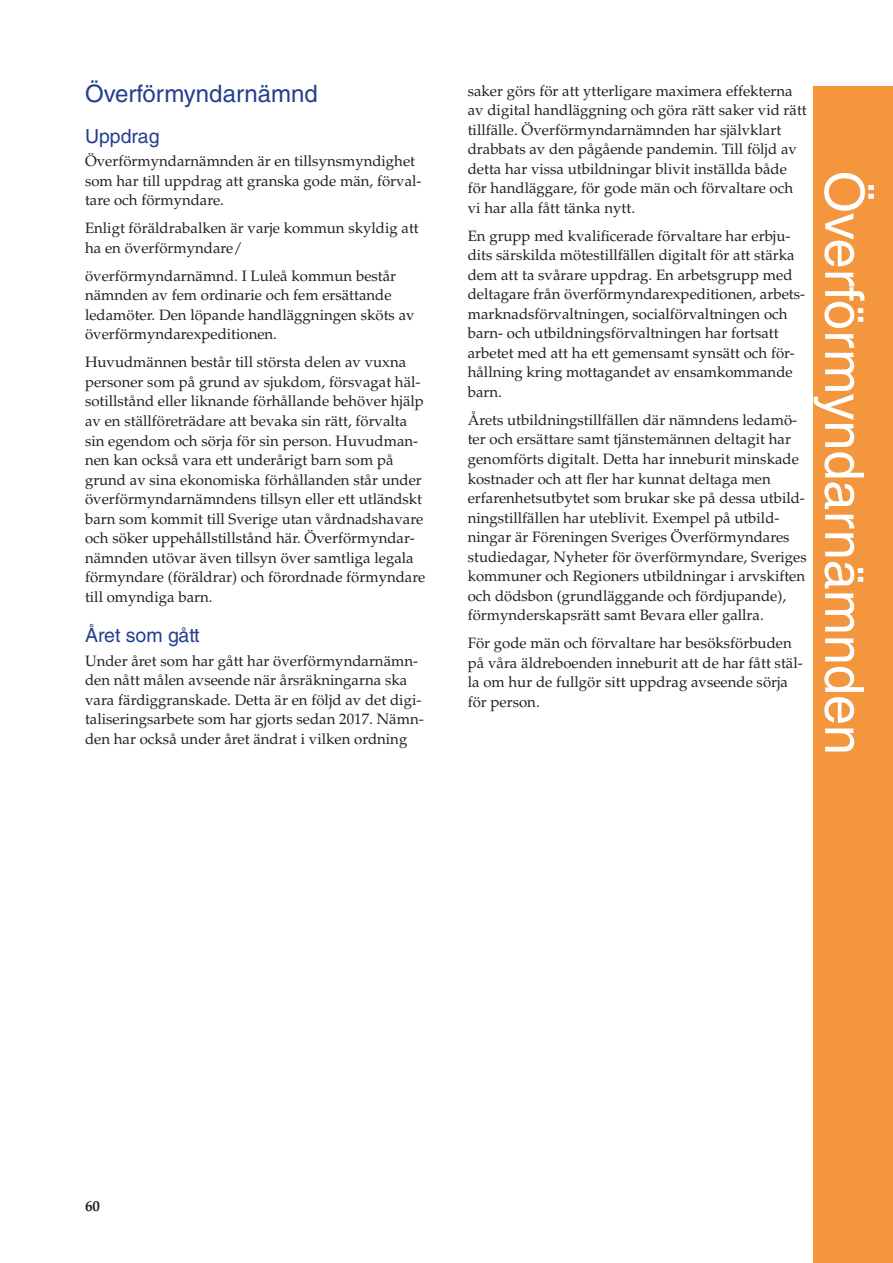
<style>
.page{position:relative;width:893px;height:1263px;background:#fff}
.page>*{position:absolute;margin:0;border:0;box-sizing:border-box;transform-origin:0 0}
.subtitulo{font:54px "Helvetica LT Std";color:#fff}
.subtitulo-2{font:24px "Helvetica LT Std";color:#253f8e}
.subtitulo_2{font:19.5px "Helvetica LT Std";color:#253f8e}
.bröd{font:15px/19.5px "Palatino LT Std";color:#231f20}
.t1{font:700 15px "Palatino LT Std";color:#231f20}
</style>
<div class="page">
<div style="left:813px;top:87px;width:80px;height:1176px;background:#f4963d"></div>
<p class="subtitulo-2" style="left:85px;top:80px;width:234px">Överförmyndarnämnd</p>
<p class="subtitulo_2" style="left:85px;top:125px;width:76px">Uppdrag</p>
<p class="bröd" style="left:85px;top:152px;width:338px">Överförmyndarnämnden är en tillsynsmyndighet som har till uppdrag att granska gode män, förval&shy;tare och förmyndare.</p>
<p class="bröd" style="left:85px;top:219px;width:335px">Enligt föräldrabalken är varje kommun skyldig att ha en överförmyndare/</p>
<p class="bröd" style="left:85px;top:266px;width:331px">överförmyndarnämnd. I Luleå kommun består nämnden av fem ordinarie och fem ersättande ledamöter. Den löpande handläggningen sköts av överförmyndarexpeditionen.</p>
<p class="bröd" style="left:85px;top:353px;width:342px">Huvudmännen består till största delen av vuxna personer som på grund av sjukdom, försvagat häl&shy;sotillstånd eller liknande förhållande behöver hjälp av en ställföreträdare att bevaka sin rätt, förvalta sin egendom och sörja för sin person. Huvudman&shy;nen kan också vara ett underårigt barn som på grund av sina ekonomiska förhållanden står under överförmyndarnämndens tillsyn eller ett utländskt barn som kommit till Sverige utan vårdnadshavare och söker uppehållstillstånd här. Överförmyndar&shy;nämnden utövar även tillsyn över samtliga legala förmyndare (föräldrar) och förordnade förmyndare till omyndiga barn.</p>
<p class="subtitulo_2" style="left:85px;top:624px;width:116px">Året som gått</p>
<p class="bröd" style="left:85px;top:651px;width:340px">Under året som har gått har överförmyndarnämn&shy;den nått målen avseende när årsräkningarna ska vara färdiggranskade. Detta är en följd av det digi&shy;taliseringsarbete som har gjorts sedan 2017. Nämn&shy;den har också under året ändrat i vilken ordning</p>
<p class="bröd" style="left:468px;top:81px;width:341px">saker görs för att ytterligare maximera effekterna av digital handläggning och göra rätt saker vid rätt tillfälle. Överförmyndarnämnden har självklart drabbats av den pågående pandemin. Till följd av detta har vissa utbildningar blivit inställda både för handläggare, för gode män och förvaltare och vi har alla fått tänka nytt.</p>
<p class="bröd" style="left:468px;top:226px;width:339px">En grupp med kvalificerade förvaltare har erbju&shy;dits särskilda mötestillfällen digitalt för att stärka dem att ta svårare uppdrag. En arbetsgrupp med deltagare från överförmyndarexpeditionen, arbets&shy;marknadsförvaltningen, socialförvaltningen och barn- och utbildningsförvaltningen har fortsatt arbetet med att ha ett gemensamt synsätt och för&shy;hållning kring mottagandet av ensamkommande barn.</p>
<p class="bröd" style="left:468px;top:410px;width:341px">Årets utbildningstillfällen där nämndens ledamö&shy;ter och ersättare samt tjänstemännen deltagit har genomförts digitalt. Detta har inneburit minskade kostnader och att fler har kunnat deltaga men erfarenhetsutbytet som brukar ske på dessa utbild&shy;ningstillfällen har uteblivit. Exempel på utbild&shy;ningar är Föreningen Sveriges Överförmyndares studiedagar, Nyheter för överförmyndare, Sveriges kommuner och Regioners utbildningar i arvskiften och dödsbon (grundläggande och fördjupande), förmynderskapsrätt samt Bevara eller gallra.</p>
<p class="bröd" style="left:468px;top:633px;width:336px">För gode män och förvaltare har besöksförbuden på våra äldreboenden inneburit att de har fått stäl&shy;la om hur de fullgör sitt uppdrag avseende sörja för person.</p>
<p class="subtitulo" style="left:875px;top:171px;width:586px;rotate:90deg">Överförmyndarnämnden</p>
<p class="t1" style="left:85px;top:1197px;width:16px">60</p>
</div>
